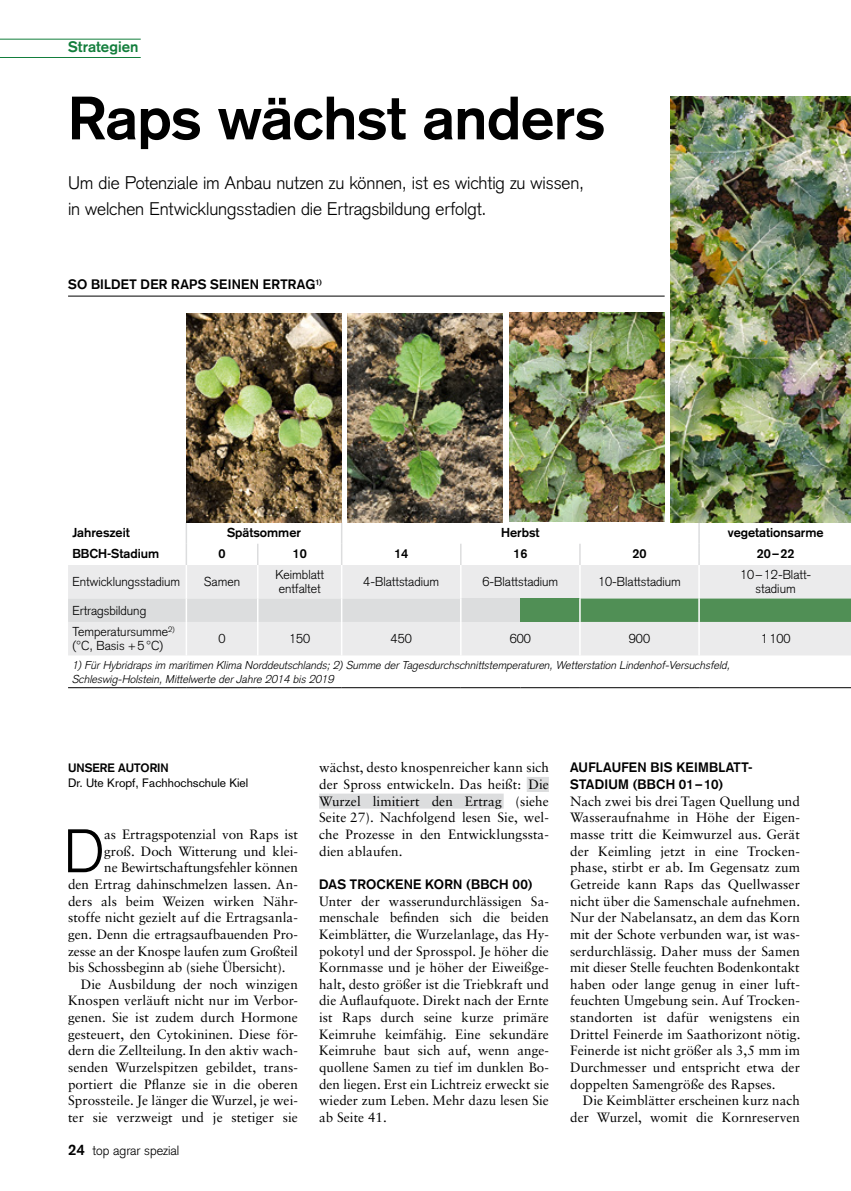
<style>
.page{position:relative;width:851px;height:1191px;background:#fff}
.page>*{position:absolute;margin:0;border:0;box-sizing:border-box;transform-origin:0 0}
.Initial_3zeilig{font:300 60.3px "Basic Commercial LT Pro";color:#000}
.Titel{font:700 60px "Basic Commercial LT Pro";letter-spacing:-.01em;color:#000}
.Vorspann{font:300 18px/25.5px "Basic Commercial LT Pro";letter-spacing:-.005em;color:#000}
.t1{font:700 15px "Basic Commercial LT Pro";letter-spacing:.005em;color:#137e3c}
.Bodytext_ohne_Einzug{font:13.5px/16.6px "Sabon LT Std";letter-spacing:.005em;color:#000;text-align:justify}
.Bodytext{font:13.5px/16.6px "Sabon LT Std";letter-spacing:.005em;color:#000;text-align:justify}
.Initial_3zeilig-2{font:13.5px "Sabon LT Std";letter-spacing:-.005em;color:#000}
.Zwischentitel{font:700 13.5px/16.6px "Basic Commercial LT Pro";letter-spacing:.02em;color:#000}
.Titel_Uebersicht{font:700 13.5px "Basic Commercial LT Pro";letter-spacing:.02em;color:#000}
.t2{font:300 13.2px "Basic Commercial LT Pro";color:#000}
.Tab_Normal{font:300 12.75px/14.2px "Basic Commercial LT Pro";color:#000}
.Tab_Kopf{font:700 12.75px "Basic Commercial LT Pro";color:#000}
.BU{font:12px "Basic Commercial LT Pro";color:#000}
.BU-2{font:700 12px "Basic Commercial LT Pro";color:#000}
.Tab_Fußnote{font:italic 300 11.25px/13.5px "Basic Commercial LT Pro";color:#000}
.s1{font-weight:700;font-size:15px}
</style>
<div class="page">
<svg style="left:187px;top:522px;width:663px;height:43px"></svg>
<div style="left:68px;top:565px;width:782px;height:90px;background:#ebebec"></div>
<div style="left:460px;top:565px;width:120px;height:33px;background:#ebebec"></div>
<div style="left:460px;top:598px;width:60px;height:24px;background:#dcddde"></div>
<div style="left:520px;top:598px;width:60px;height:24px;background:#508f55"></div>
<hr style="left:185px;top:565px;width:2px;height:33px;background:#fff">
<hr style="left:257px;top:565px;width:1px;height:33px;background:#fff">
<hr style="left:341px;top:565px;width:1px;height:33px;background:#fff">
<hr style="left:698px;top:565px;width:1px;height:33px;background:#fff">
<hr style="left:185px;top:622px;width:2px;height:33px;background:#fff">
<hr style="left:257px;top:622px;width:1px;height:33px;background:#fff">
<hr style="left:341px;top:622px;width:1px;height:33px;background:#fff">
<hr style="left:460px;top:622px;width:1px;height:33px;background:#fff">
<hr style="left:579px;top:622px;width:1px;height:33px;background:#fff">
<hr style="left:698px;top:622px;width:1px;height:33px;background:#fff">
<hr style="left:185px;top:522px;width:2px;height:22px;background:#dcddde">
<hr style="left:185px;top:544px;width:2px;height:21px;background:#dcddde">
<svg style="left:257px;top:544px;width:1px;height:21px"></svg>
<svg style="left:341px;top:522px;width:1px;height:43px"></svg>
<hr style="left:68px;top:687px;width:118px;height:1px;background:#000">
<hr style="left:186px;top:687px;width:72px;height:1px;background:#000">
<hr style="left:258px;top:687px;width:83px;height:1px;background:#000">
<hr style="left:341px;top:687px;width:119px;height:1px;background:#000">
<hr style="left:460px;top:687px;width:60px;height:1px;background:#000">
<hr style="left:520px;top:687px;width:60px;height:1px;background:#000">
<hr style="left:580px;top:687px;width:119px;height:1px;background:#000">
<hr style="left:699px;top:687px;width:151px;height:1px;background:#000">
<svg style="left:698px;top:522px;width:1px;height:43px"></svg>
<hr style="left:460px;top:565px;width:1px;height:33px;background:#fff">
<div style="left:68px;top:598px;width:393px;height:24px;background:#dcddde"></div>
<hr style="left:579px;top:565px;width:1px;height:33px;background:#fff">
<svg style="left:460px;top:544px;width:1px;height:21px"></svg>
<svg style="left:579px;top:544px;width:1px;height:21px"></svg>
<svg style="left:579px;top:598px;width:271px;height:24px;background:#55925a"></svg>
<img style="left:186px;top:313px;width:155px;height:209px">
<img style="left:348px;top:313px;width:155px;height:209px">
<img style="left:671px;top:97px;width:179px;height:425px">
<img style="left:509px;top:312px;width:155px;height:210px">
<hr style="left:68px;top:296px;width:596px;height:1px;background:#000">
<div style="left:526px;top:777px;width:23px;height:15px;background:#dcddde"></div>
<div style="left:319px;top:793px;width:184px;height:15px;background:#dcddde"></div>
<hr style="left:0;top:39px;width:141px;height:1px;background:#137e3c">
<hr style="left:0;top:57px;width:141px;height:1px;background:#137e3c">
<p class="t1" style="left:68px;top:38px;width:72px">Strategien</p>
<p class="Titel" style="left:68px;top:83px;width:538px">Raps wächst anders</p>
<p class="Vorspann" style="left:68px;top:170px;width:517px">Um die Potenziale im Anbau nutzen zu können, ist es wichtig zu wissen, in welchen Entwicklungsstadien die Ertragsbildung erfolgt.</p>
<p class="Titel_Uebersicht" style="left:68px;top:276px;width:255px">SO BILDET DER RAPS SEINEN ERTRAG<sup>1)</sup></p>
<p class="Tab_Kopf" style="left:72px;top:524px;width:59px">Jahreszeit</p>
<p class="Tab_Kopf" style="left:227px;top:524px;width:75px">Spätsommer</p>
<p class="Tab_Kopf" style="left:501px;top:524px;width:40px">Herbst</p>
<p class="Tab_Kopf" style="left:727px;top:524px;width:97px">vegetationsarme</p>
<p class="Tab_Kopf" style="left:72px;top:546px;width:88px">BBCH-Stadium</p>
<p class="Tab_Kopf" style="left:218px;top:546px;width:9px">0</p>
<p class="Tab_Kopf" style="left:292px;top:546px;width:16px">10</p>
<p class="Tab_Kopf" style="left:394px;top:546px;width:16px">14</p>
<p class="Tab_Kopf" style="left:513px;top:546px;width:16px">16</p>
<p class="Tab_Kopf" style="left:632px;top:546px;width:16px">20</p>
<p class="Tab_Kopf" style="left:756px;top:546px;width:39px">20–22</p>
<p class="Tab_Normal" style="left:72px;top:575px;width:109px">Entwicklungsstadium</p>
<p class="Tab_Normal" style="left:204px;top:575px;width:38px">Samen</p>
<p class="Tab_Normal" style="left:275px;top:567px;width:50px">Keimblatt entfaltet</p>
<p class="Tab_Normal" style="left:363px;top:575px;width:77px">4-Blattstadium</p>
<p class="Tab_Normal" style="left:482px;top:575px;width:77px">6-Blattstadium</p>
<p class="Tab_Normal" style="left:598px;top:575px;width:84px">10-Blattstadium</p>
<p class="Tab_Normal" style="left:740px;top:567px;width:73px;text-align:center">10–12-Blatt&shy;stadium</p>
<p class="Tab_Normal" style="left:72px;top:603px;width:75px">Ertragsbildung</p>
<p class="Tab_Normal" style="left:72px;top:624px;width:104px">Temperatursumme<sup>2) </sup>(°C, Basis +5°C)</p>
<p class="Tab_Normal" style="left:218px;top:632px;width:9px">0</p>
<p class="Tab_Normal" style="left:289px;top:632px;width:23px">150</p>
<p class="Tab_Normal" style="left:390px;top:632px;width:23px">450</p>
<p class="Tab_Normal" style="left:509px;top:632px;width:23px">600</p>
<p class="Tab_Normal" style="left:628px;top:632px;width:23px">900</p>
<p class="Tab_Normal" style="left:760px;top:632px;width:31px">1100</p>
<p class="Tab_Fußnote" style="left:72px;top:658px;width:659px">1) Für Hybridraps im maritimen Klima Norddeutschlands; 2) Summe der Tagesdurchschnittstemperaturen, Wetterstation Lindenhof-Versuchsfeld,<br>Schleswig-Holstein, Mittelwerte der Jahre 2014 bis 2019</p>
<p class="BU-2" style="left:68px;top:761px;width:102px">UNSERE AUTORIN</p>
<p class="BU" style="left:68px;top:776px;width:182px">Dr. Ute Kropf, Fachhochschule Kiel</p>
<p class="Initial_3zeilig" style="left:63px;top:816px;width:43px">D</p>
<p class="Initial_3zeilig-2" style="left:104px;top:826px;width:195px">as Ertragspotenzial von Raps ist</p>
<p class="Initial_3zeilig-2" style="left:104px;top:843px;width:195px">groß. Doch Witterung und klei-</p>
<p class="Initial_3zeilig-2" style="left:104px;top:859px;width:195px">ne Bewirtschaftungsfehler können</p>
<p class="Initial_3zeilig-2" style="left:68px;top:876px;width:231px">den Ertrag dahinschmelzen lassen. An-</p>
<p class="Initial_3zeilig-2" style="left:68px;top:892px;width:231px">ders als beim Weizen wirken Nähr-</p>
<p class="Initial_3zeilig-2" style="left:68px;top:909px;width:231px">stoffe nicht gezielt auf die Ertragsanla-</p>
<p class="Initial_3zeilig-2" style="left:68px;top:926px;width:231px">gen. Denn die ertragsaufbauenden Pro-</p>
<p class="Initial_3zeilig-2" style="left:68px;top:942px;width:231px">zesse an der Knospe laufen zum Großteil</p>
<p class="Initial_3zeilig-2" style="left:68px;top:959px;width:219px">bis Schossbeginn ab (siehe Übersicht).</p>
<p class="Bodytext" style="left:68px;top:975px;width:231px;text-indent:13px">Die Ausbildung der noch winzigen Knospen verläuft nicht nur im Verbor&shy;genen. Sie ist zudem durch Hormone gesteuert, den Cytokininen. Diese för&shy;dern die Zellteilung. In den aktiv wach&shy;senden Wurzelspitzen gebildet, trans&shy;portiert die Pflanze sie in die oberen Sprossteile. Je länger die Wurzel, je wei&shy;ter sie verzweigt und je stetiger sie</p>
<p class="t2" style="left:68px;top:1143px;width:113px"><span class="s1">24</span> top agrar spezial</p>
<p class="Bodytext" style="left:319px;top:759px;width:231px">wächst, desto knospenreicher kann sich der Spross entwickeln. Das heißt: Die Wurzel limitiert den Ertrag (siehe Seite 27). Nachfolgend lesen Sie, wel&shy;che Prozesse in den Entwicklungssta&shy;dien ablaufen.</p>
<p class="Zwischentitel" style="left:319px;top:875px;width:215px">DAS TROCKENE KORN (BBCH 00)</p>
<p class="Bodytext_ohne_Einzug" style="left:319px;top:892px;width:231px">Unter der wasserundurchlässigen Sa&shy;menschale befinden sich die beiden Keimblätter, die Wurzelanlage, das Hy&shy;pokotyl und der Sprosspol. Je höher die Kornmasse und je höher der Eiweißge&shy;halt, desto größer ist die Triebkraft und die Auflaufquote. Direkt nach der Ernte ist Raps durch seine kurze primäre Keimruhe keimfähig. Eine sekundäre Keimruhe baut sich auf, wenn ange&shy;quollene Samen zu tief im dunklen Bo&shy;den liegen. Erst ein Lichtreiz erweckt sie wieder zum Leben. Mehr dazu lesen Sie ab Seite 41.</p>
<p class="Zwischentitel" style="left:570px;top:759px;width:183px">AUFLAUFEN BIS KEIMBLATT-<br>STADIUM (BBCH 01–10)</p>
<p class="Bodytext_ohne_Einzug" style="left:570px;top:792px;width:232px">Nach zwei bis drei Tagen Quellung und Wasseraufnahme in Höhe der Eigen&shy;masse tritt die Keimwurzel aus. Gerät der Keimling jetzt in eine Trocken&shy;phase, stirbt er ab. Im Gegensatz zum Getreide kann Raps das Quellwasser nicht über die Samenschale aufnehmen.<br>Nur der Nabelansatz, an dem das Korn mit der Schote verbunden war, ist was&shy;serdurchlässig. Daher muss der Samen mit dieser Stelle feuchten Bodenkontakt haben oder lange genug in einer luft&shy;feuchten Umgebung sein. Auf Trocken&shy;standorten ist dafür wenigstens ein Drittel Feinerde im Saathorizont nötig.<br>Feinerde ist nicht größer als 3,5 mm im Durchmesser und entspricht etwa der doppelten Samengröße des Rapses.</p>
<p class="Bodytext" style="left:570px;top:1092px;width:231px;text-align:right">Die Keimblätter erscheinen kurz nach der Wurzel, womit die Kornreserven</p>
</div>
